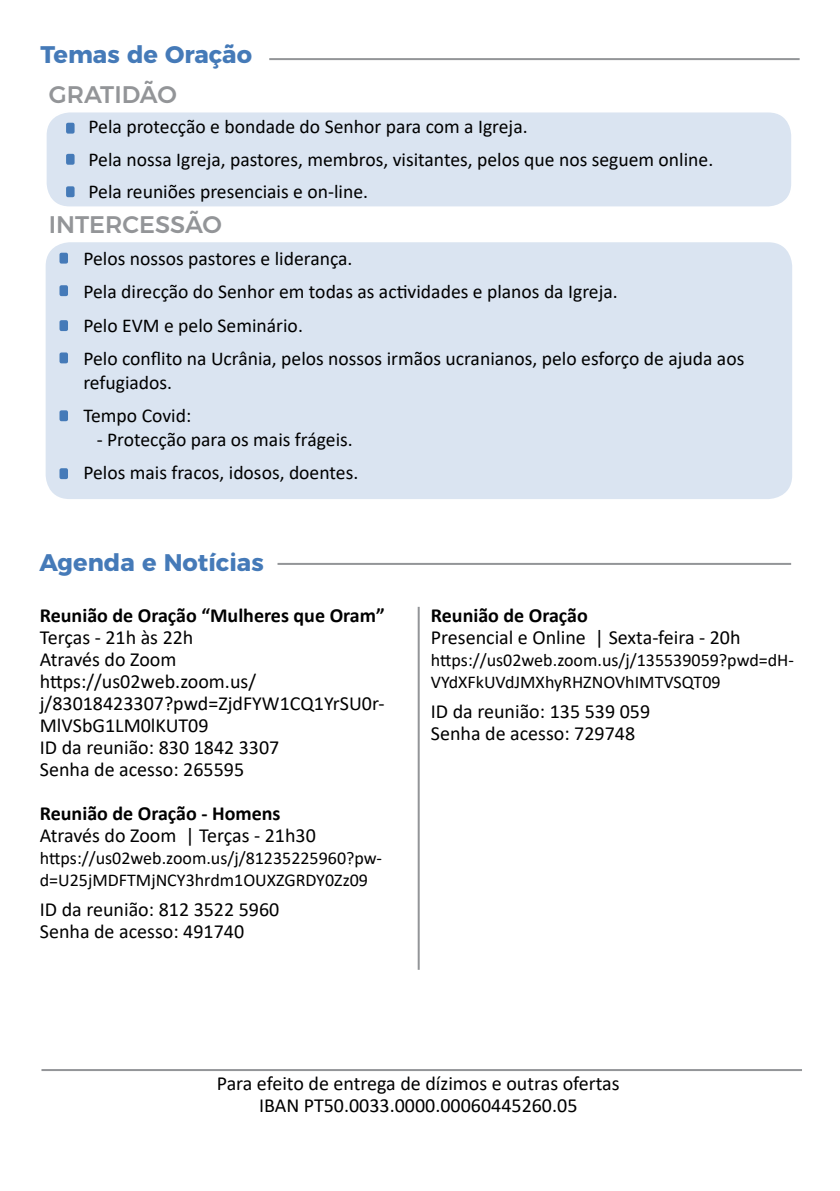
<style>
.page{position:relative;width:840px;height:1191px;background:#fff}
.page>*{position:absolute;margin:0;border:0;box-sizing:border-box;transform-origin:0 0}
.t1{font:700 24px "Montserrat";color:#457ab8}
.t2{font:500 24px "Montserrat";letter-spacing:-.02em;color:#939598}
.t3{font:20px/22px "Calibri";color:#000}
.t4{font:700 20px "Calibri";color:#000}
.t5{font:19.6px/33.6px "Calibri";color:#000}
.t6{font:18px/22px "Calibri";color:#000}
</style>
<div class="page">
<hr style="left:269px;top:58px;width:530px;height:2px;background:#939598">
<div style="left:46px;top:111px;width:745px;height:96px;background:#dae4f1;border-radius:24px"></div>
<div style="left:45px;top:110px;width:747px;height:98px;border:2px solid #fff;border-radius:24px"></div>
<div style="left:46px;top:242px;width:745px;height:257px;background:#dae4f1;border-radius:24px"></div>
<div style="left:66px;top:154px;width:9px;height:11px;background:#457ab8;border-radius:2px"></div>
<div style="left:66px;top:186px;width:9px;height:11px;background:#457ab8;border-radius:2px"></div>
<div style="left:59px;top:285px;width:9px;height:11px;background:#457ab8;border-radius:2px"></div>
<div style="left:59px;top:320px;width:9px;height:11px;background:#457ab8;border-radius:2px"></div>
<div style="left:59px;top:352px;width:9px;height:11px;background:#457ab8;border-radius:2px"></div>
<div style="left:59px;top:410px;width:9px;height:11px;background:#457ab8;border-radius:2px"></div>
<div style="left:59px;top:468px;width:9px;height:11px;background:#457ab8;border-radius:2px"></div>
<div style="left:66px;top:123px;width:9px;height:11px;background:#457ab8;border-radius:2px"></div>
<div style="left:59px;top:253px;width:9px;height:11px;background:#457ab8;border-radius:2px"></div>
<hr style="left:277px;top:563px;width:513px;height:2px;background:#939598">
<hr style="left:41px;top:1069px;width:760px;height:2px;background:#939598">
<hr style="left:417px;top:607px;width:2px;height:362px;background:#939598">
<p class="t1" style="left:40px;top:35px;width:213px">Temas de Oração</p>
<p class="t2" style="left:49px;top:75px;width:16px">GRATI</p>
<p class="t2" style="left:122px;top:75px;width:55px">DÃO</p>
<p class="t5" style="left:88px;top:110px;width:626px;line-height:32px">Pela protecção e bondade do Senhor para com a Igreja.<br>Pela nossa Igreja, pastores, membros, visitantes, pelos que nos seguem online.<br>Pela reuniões presenciais e on-line.</p>
<p class="t2" style="left:49px;top:205px;width:43px">INTERCESS</p>
<p class="t2" style="left:185px;top:205px;width:37px">ÃO</p>
<p class="t5" style="left:83px;top:241px;width:662px">Pelos nossos pastores e liderança.<br>Pela direcção do Senhor em todas as actividades e planos da Igreja.<br>Pelo EVM e pelo Seminário.<br>Pelo conflito na Ucrânia, pelos nossos irmãos ucranianos, pelo esforço de ajuda aos</p>
<p class="t5" style="left:83px;top:365px;width:109px">refugiados.<br>Tempo Covid:</p>
<p class="t5" style="left:83px;top:422px;width:276px;text-align:center">- Protecção para os mais frágeis.<br>Pelos mais fracos, idosos, doentes.</p>
<p class="t1" style="left:40px;top:542px;width:225px">Agenda e Notícias</p>
<p class="t4" style="left:40px;top:601px;width:346px">Reunião de Oração “Mulheres que Oram”</p>
<p class="t3" style="left:40px;top:625px;width:346px">Terças - 21h às 22h<br>Através do Zoom https://us02web.zoom.us/ j/83018423307?pwd=ZjdFYW1CQ1YrSU0r-<br>MlVSbG1LM0lKUT09<br>ID da reunião: 830 1842 3307<br>Senha de acesso: 265595</p>
<p class="t4" style="left:40px;top:799px;width:242px">Reunião de Oração - Homens</p>
<p class="t3" style="left:40px;top:823px;width:277px">Através do Zoom | Terças - 21h30</p>
<p class="t6" style="left:40px;top:846px;width:343px">https://us02web.zoom.us/j/81235225960?pw&shy;d=U25jMDFTMjNCY3hrdm1OUXZGRDY0Zz09</p>
<p class="t3" style="left:40px;top:897px;width:241px">ID da reunião: 812 3522 5960<br>Senha de acesso: 491740</p>
<p class="t4" style="left:430px;top:601px;width:158px">Reunião de Oração</p>
<p class="t3" style="left:430px;top:625px;width:311px">Presencial e Online | Sexta-feira - 20h</p>
<p class="t6" style="left:430px;top:648px;width:364px">https://us02web.zoom.us/j/135539059?pwd=dH-<br>VYdXFkUVdJMXhyRHZNOVhIMTVSQT09</p>
<p class="t3" style="left:430px;top:699px;width:221px">ID da reunião: 135 539 059<br>Senha de acesso: 729748</p>
<p class="t3" style="left:217px;top:1072px;width:404px;text-align:center">Para efeito de entrega de dízimos e outras ofertas<br>IBAN PT50.0033.0000.00060445260.05</p>
</div>
